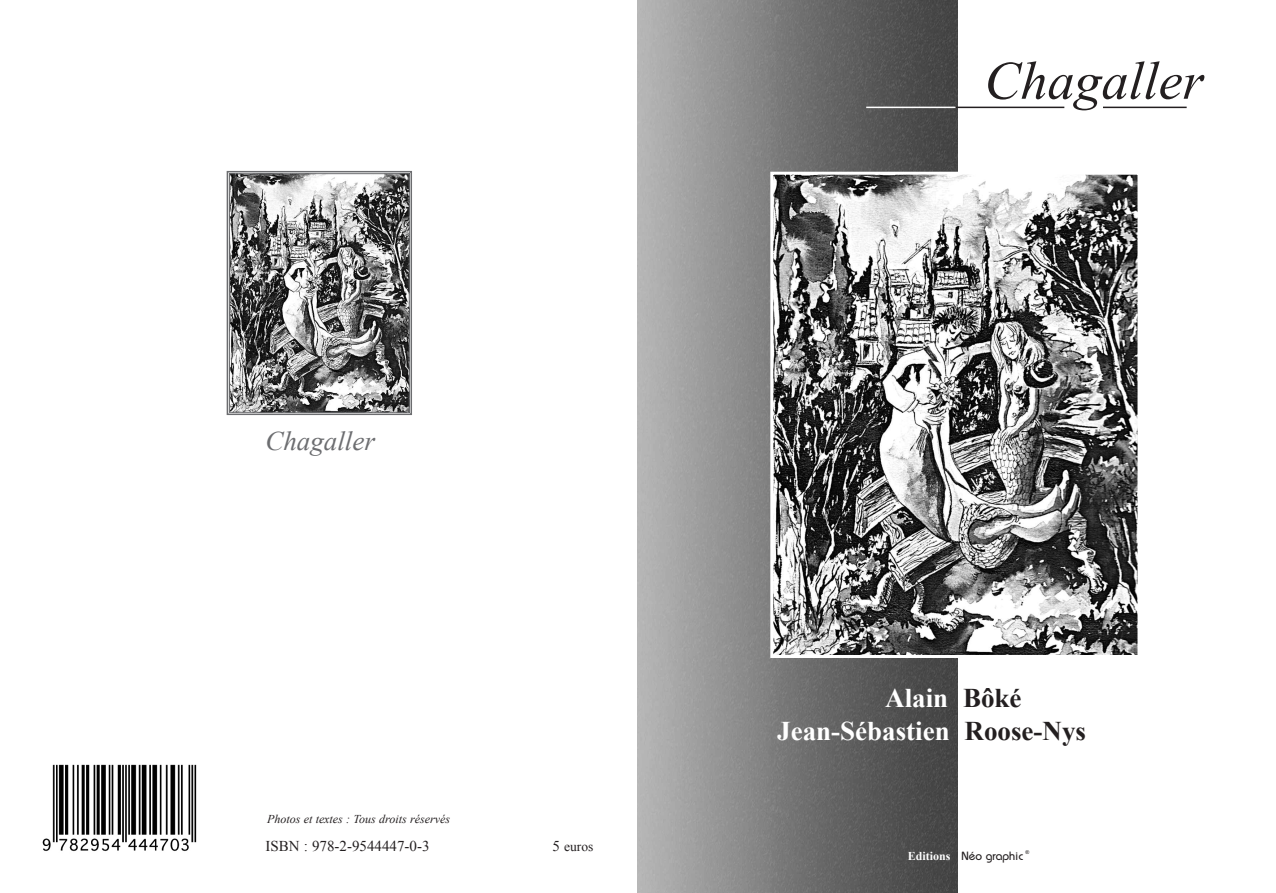
<style>
.page{position:relative;width:1276px;height:893px;background:#fff}
.page>*{position:absolute;margin:0;border:0;box-sizing:border-box;transform-origin:0 0}
.t1{font:italic 54px "Times New Roman";color:#231f20}
.t2{font:700 27px/33px "Times New Roman";color:#fff}
.t3{font:italic 27px "Times New Roman";color:#6c6d70}
.t4{font:15px "Times New Roman";color:#231f20}
.t5{font:13.5px "Times New Roman";color:#231f20}
.t6{font:italic 12px "Times New Roman";color:#231f20}
.t7{font:500 12px "Bauhaus LT";color:#231f20}
.t8{font:5.25px "Arial";color:#231f20}
.s1{font-size:15px}
.s2{color:#231f20}
.s3{font-family:"Times New Roman";font-weight:700;color:#fff}
</style>
<div class="page">
<img style="left:42px;top:764px;width:155px;height:88px">
<img style="left:637px;top:0;width:320px;height:893px">
<img style="left:774px;top:176px;width:362px;height:478px">
<div style="left:770px;top:172px;width:370px;height:486px;border:3px solid #fff"></div>
<hr style="left:1103px;top:107px;width:83px;height:1px;background:#231f20">
<hr style="left:954px;top:107px;width:110px;height:1px;background:#231f20">
<hr style="left:866px;top:107px;width:89px;height:1px;background:#fff">
<img style="left:231px;top:175px;width:176px;height:236px">
<div style="left:227px;top:171px;width:185px;height:244px;border:2px solid #6c6d70"></div>
<div style="left:229px;top:173px;width:180px;height:240px;border:1px solid #6c6d70"></div>
<h2 class="t3" style="left:265px;top:426px;width:111px">Chagaller</h2>
<p class="t6" style="left:267px;top:813px;width:184px">Photos et textes : Tous droits réservés</p>
<p class="t4" style="left:265px;top:837px;width:166px">ISBN : 978-2-9544447-0-3</p>
<p class="t5" style="left:552px;top:838px;width:42px"><span class="s1">5</span> euros</p>
<h1 class="t1" style="left:984px;top:51px;width:220px">Chagaller</h1>
<h2 class="t2" style="left:777px;top:682px;width:310px;text-indent:108px">Alain <span class="s2">Bôké<br></span>Jean-Sébastien <span class="s2">Roose-Nys</span></h2>
<p class="t8" style="left:1025px;top:850px;width:5px">®</p>
<p class="t7" style="left:908px;top:852px;width:117px"><span class="s3">Editions</span> Néo graphic</p>
</div>
